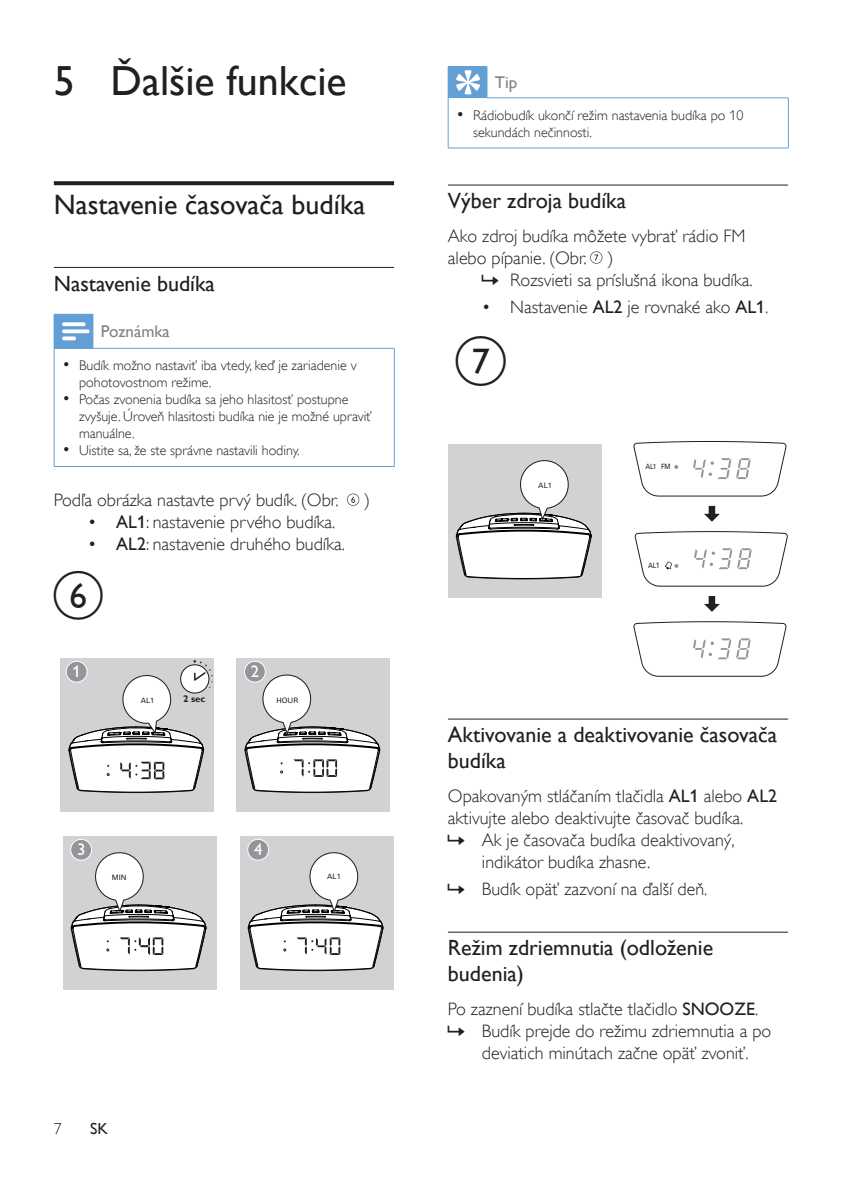
<style>
.page{position:relative;width:842px;height:1191px;background:#fff}
.page>*{position:absolute;margin:0;border:0;box-sizing:border-box;transform-origin:0 0}
.heading1{font:42px "Gill Sans Alt One WGL";color:#231f20}
.heading2{font:28px "Gill Sans Alt One WGL";color:#231f20}
.heading3{font:22px/26px "Gill Sans Alt One WGL";color:#231f20}
.Body_Text{font:18px/22px "Gill Sans Alt One WGL Light";color:#231f20}
.notes-caption-paragr{font:17px "Gill Sans Alt One WGL";color:#808285}
.tips-caption-paragra{font:17px "Gill Sans Alt One WGL";color:#808285}
.t1{font:16.8px "Gill Sans Alt One WGL";color:#fff}
.language_indication{font:16px "Gill Sans Alt One WGL";color:#231f20}
.t2{font:16px "Gill Sans Alt One WGL Light";color:#231f20}
.t3{font:14px/17px "Gill Sans Alt One WGL Light";color:#231f20}
.t4{font:700 9.8px "Gill Sans Std";color:#231f20}
.t5{font:7.4px "Univers";letter-spacing:.01em;color:#231f20}
.t6{font:7.2px "Univers";letter-spacing:-.015em;color:#231f20;scale:.9 1}
.s1{font-size:17px}
.s2{font-family:"Gill Sans Alt One WGL"}
.s3{font-size:7.8px}
</style>
<div class="page">
<svg style="left:54px;top:181px;width:340px;height:4px"></svg>
<hr style="left:54px;top:267px;width:340px;height:1px;background:#231f20">
<div style="left:54px;top:314px;width:39px;height:34px;background:#629fd5"></div>
<hr style="left:54px;top:348px;width:1px;height:118px;background:#629fd5">
<hr style="left:394px;top:348px;width:1px;height:118px;background:#629fd5">
<hr style="left:54px;top:466px;width:39px;height:1px;background:#629fd5">
<hr style="left:93px;top:466px;width:302px;height:1px;background:#629fd5">
<hr style="left:93px;top:314px;width:1px;height:34px;background:#629fd5">
<hr style="left:93px;top:348px;width:302px;height:1px;background:#629fd5">
<svg style="left:62px;top:322px;width:28px;height:18px"></svg>
<svg style="left:347px;top:493px;width:12px;height:13px"></svg>
<div style="left:60px;top:658px;width:154px;height:154px;background:#d1d2d4"></div>
<svg style="left:68px;top:660px;width:145px;height:134px"></svg>
<div style="left:66px;top:661px;width:21px;height:21px;background:#939598;border:1px solid #fff;border-radius:50%"></div>
<div style="left:237px;top:658px;width:153px;height:154px;background:#d1d2d4"></div>
<svg style="left:244px;top:674px;width:137px;height:120px"></svg>
<div style="left:244px;top:661px;width:22px;height:21px;background:#939598;border:1px solid #fff;border-radius:50%"></div>
<div style="left:63px;top:836px;width:153px;height:154px;background:#d1d2d4"></div>
<svg style="left:70px;top:852px;width:137px;height:120px"></svg>
<div style="left:70px;top:839px;width:22px;height:21px;background:#939598;border:1px solid #fff;border-radius:50%"></div>
<div style="left:240px;top:836px;width:153px;height:154px;background:#d1d2d4"></div>
<div style="left:247px;top:839px;width:22px;height:21px;background:#939598;border:1px solid #fff;border-radius:50%"></div>
<svg style="left:247px;top:849px;width:137px;height:123px"></svg>
<hr style="left:448px;top:184px;width:340px;height:1px;background:#231f20">
<hr style="left:448px;top:718px;width:340px;height:1px;background:#231f20">
<hr style="left:448px;top:931px;width:340px;height:1px;background:#231f20">
<div style="left:448px;top:67px;width:39px;height:31px;background:#629fd5"></div>
<hr style="left:448px;top:98px;width:1px;height:50px;background:#629fd5">
<hr style="left:788px;top:98px;width:1px;height:50px;background:#629fd5">
<hr style="left:448px;top:148px;width:39px;height:1px;background:#629fd5">
<hr style="left:487px;top:148px;width:302px;height:1px;background:#629fd5">
<hr style="left:448px;top:66px;width:39px;height:1px;background:#629fd5">
<hr style="left:487px;top:67px;width:1px;height:31px;background:#629fd5">
<hr style="left:487px;top:97px;width:302px;height:1px;background:#629fd5">
<svg style="left:456px;top:70px;width:24px;height:24px"></svg>
<svg style="left:590px;top:251px;width:12px;height:13px"></svg>
<svg style="left:633px;top:441px;width:153px;height:55px"></svg>
<svg style="left:635px;top:531px;width:152px;height:55px"></svg>
<svg style="left:633px;top:621px;width:153px;height:55px"></svg>
<svg style="left:704px;top:596px;width:16px;height:16px"></svg>
<svg style="left:704px;top:506px;width:16px;height:16px"></svg>
<div style="left:448px;top:444px;width:154px;height:154px;background:#d1d2d4"></div>
<svg style="left:455px;top:460px;width:137px;height:120px"></svg>
<p class="heading1" style="left:54px;top:52px;width:294px">5 Ďalšie funkcie</p>
<p class="heading2" style="left:54px;top:185px;width:313px">Nastavenie časovača budíka</p>
<p class="heading3" style="left:54px;top:270px;width:163px">Nastavenie budíka</p>
<p class="notes-caption-paragr" style="left:101px;top:320px;width:70px">Poznámka</p>
<p class="t3" style="left:79px;top:357px;width:279px;text-indent:-17px"><span class="s1">•</span> Budík možno nastaviť iba vtedy, keď je zariadenie v pohotovostnom režime.</p>
<p class="t3" style="left:79px;top:391px;width:294px;text-indent:-17px"><span class="s1">•</span> Počas zvonenia budíka sa jeho hlasitosť postupne zvyšuje. Úroveň hlasitosti budíka nie je možné upraviť manuálne.</p>
<p class="t3" style="left:62px;top:442px;width:239px"><span class="s1">•</span> Uistite sa, že ste správne nastavili hodiny.</p>
<p class="Body_Text" style="left:54px;top:489px;width:286px">Podľa obrázka nastavte prvý budík. (Obr.</p>
<p class="Body_Text" style="left:364px;top:489px;width:7px">)</p>
<p class="Body_Text" style="left:88px;top:511px;width:249px">• <span class="s2">AL1</span>: nastavenie prvého budíka.</p>
<p class="Body_Text" style="left:88px;top:533px;width:259px">• <span class="s2">AL2</span>: nastavenie druhého budíka.</p>
<p class="t1" style="left:73px;top:660px;width:10px">1</p>
<p class="t5" style="left:141px;top:695px;width:15px">AL1</p>
<p class="t4" style="left:183px;top:693px;width:24px">2 sec</p>
<p class="t1" style="left:251px;top:660px;width:10px">2</p>
<p class="t5" style="left:276px;top:695px;width:24px">HOUR</p>
<p class="t1" style="left:77px;top:838px;width:10px">3</p>
<p class="t5" style="left:112px;top:872px;width:16px">MIN</p>
<p class="t1" style="left:254px;top:838px;width:10px">4</p>
<p class="t5" style="left:327px;top:872px;width:15px">AL1</p>
<p class="t2" style="left:54px;top:1118px;width:9px">7</p>
<p class="language_indication" style="left:90px;top:1118px;width:19px">SK</p>
<p class="tips-caption-paragra" style="left:495px;top:71px;width:24px">Tip</p>
<p class="t3" style="left:473px;top:106px;width:272px;text-indent:-17px"><span class="s1">•</span> Rádiobudík ukončí režim nastavenia budíka po 10 sekundách nečinnosti.</p>
<p class="heading3" style="left:448px;top:188px;width:180px">Výber zdroja budíka</p>
<p class="Body_Text" style="left:448px;top:225px;width:299px">Ako zdroj budíka môžete vybrať rádio FM alebo pípanie. (Obr. )</p>
<p class="Body_Text" style="left:510px;top:269px;width:244px">Rozsvieti sa príslušná ikona budíka.</p>
<p class="Body_Text" style="left:482px;top:296px;width:288px">• Nastavenie <span class="s2">AL2</span> je rovnaké ako <span class="s2">AL1</span>.</p>
<p class="t5" style="left:538px;top:481px;width:15px">AL1</p>
<p class="t6" style="left:646px;top:462px;width:29px">AL1 FM</p>
<p class="t6" style="left:648px;top:561px;width:14px">AL<span class="s3">1</span></p>
<p class="heading3" style="left:448px;top:721px;width:331px">Aktivovanie a deaktivovanie časovača budíka</p>
<p class="Body_Text" style="left:448px;top:784px;width:331px">Opakovaným stláčaním tlačidla <span class="s2">AL1</span> alebo <span class="s2">AL2 </span>aktivujte alebo deaktivujte časovač budíka.</p>
<p class="Body_Text" style="left:482px;top:828px;width:254px">Ak je časovača budíka deaktivovaný, indikátor budíka zhasne.</p>
<p class="Body_Text" style="left:482px;top:878px;width:227px">Budík opäť zazvoní na ďalší deň.</p>
<p class="heading3" style="left:448px;top:934px;width:267px">Režim zdriemnutia (odloženie budenia)</p>
<p class="Body_Text" style="left:448px;top:997px;width:312px">Po zaznení budíka stlačte tlačidlo <span class="s2">SNOOZE</span>.</p>
<p class="Body_Text" style="left:482px;top:1019px;width:291px">Budík prejde do režimu zdriemnutia a po deviatich minútach začne opäť zvoniť.</p>
</div>
